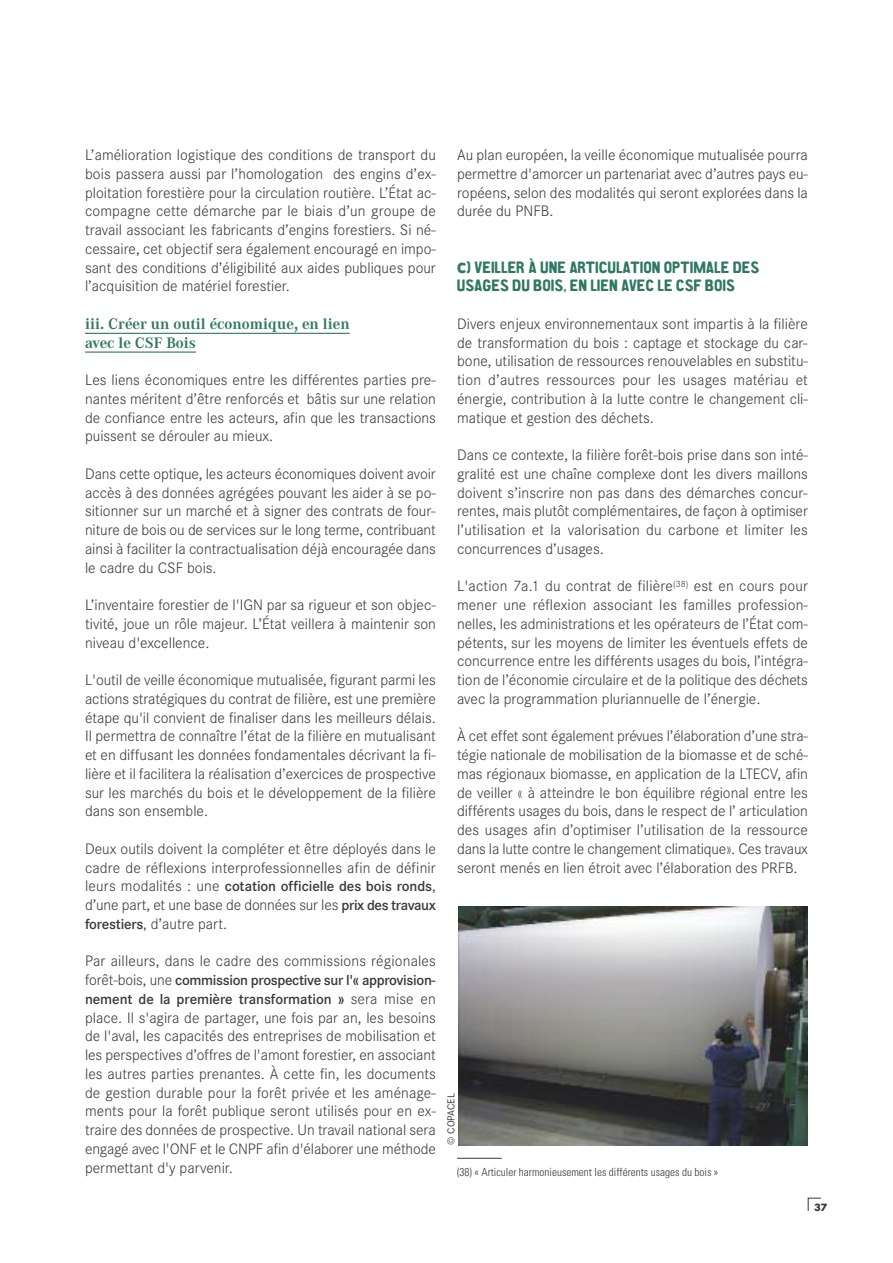
<style>
.page{position:relative;width:893px;height:1263px;background:#fff}
.page>*{position:absolute;margin:0;border:0;box-sizing:border-box;transform-origin:0 0}
.t1{font:16.5px/18.8px "CA Aires Pro";color:#307861}
.t2{font:300 15.75px/18.8px "Corporate S";color:#39383a;text-align:justify}
.t3{font:700 15.75px/18.8px "Corporate A";color:#307861}
.t4{font:600 15px/18.8px "Corporate S";letter-spacing:-.005em;color:#39383a}
.t5{font:300 condensed 11.25px "Univers";color:#39383a}
.t6{font:800 11.25px "Corporate S";color:#39383a}
.t7{font:10.5px "Corporate S";color:#39383a}
.s1{font-weight:300;font-size:15.75px}
.s2{font-weight:600;font-size:15px}
.s3{font-size:21px}
</style>
<div class="page">
<svg style="left:808px;top:1198px;width:13px;height:13px"></svg>
<hr style="left:85px;top:333px;width:265px;height:1px;background:#307861">
<hr style="left:85px;top:351px;width:111px;height:2px;background:#307861">
<hr style="left:457px;top:1158px;width:45px;height:1px;background:#39383a">
<img style="left:458px;top:906px;width:350px;height:239px">
<p class="t2" style="left:85px;top:145px;width:352px">L’amélioration logistique des conditions de transport du bois passera aussi par l’homologation des engins d’ex&shy;ploitation forestière pour la circulation routière. L’État ac&shy;compagne cette démarche par le biais d’un groupe de travail associant les fabricants d’engins forestiers. Si né&shy;cessaire, cet objectif sera également encouragé en impo&shy;sant des conditions d’éligibilité aux aides publiques pour l’acquisition de matériel forestier.</p>
<p class="t3" style="left:85px;top:314px;width:266px">iii. Créer un outil économique, en lien avec le CSF Bois</p>
<p class="t2" style="left:85px;top:370px;width:352px">Les liens économiques entre les différentes parties pre&shy;nantes méritent d’être renforcés et bâtis sur une relation de confiance entre les acteurs, afin que les transactions puissent se dérouler au mieux.</p>
<p class="t2" style="left:85px;top:464px;width:352px">Dans cette optique, les acteurs économiques doivent avoir accès à des données agrégées pouvant les aider à se po&shy;sitionner sur un marché et à signer des contrats de four&shy;niture de bois ou de services sur le long terme, contribuant ainsi à faciliter la contractualisation déjà encouragée dans le cadre du CSF bois.</p>
<p class="t2" style="left:85px;top:595px;width:352px">L’inventaire forestier de l'IGN par sa rigueur et son objec&shy;tivité, joue un rôle majeur. L’État veillera à maintenir son niveau d'excellence.</p>
<p class="t2" style="left:85px;top:670px;width:352px">L'outil de veille économique mutualisée, figurant parmi les actions stratégiques du contrat de filière, est une première étape qu'il convient de finaliser dans les meilleurs délais.<br>Il permettra de connaître l’état de la filière en mutualisant et en diffusant les données fondamentales décrivant la fi&shy;lière et il facilitera la réalisation d’exercices de prospective sur les marchés du bois et le développement de la filière dans son ensemble.</p>
<p class="t2" style="left:85px;top:839px;width:352px">Deux outils doivent la compléter et être déployés dans le cadre de réflexions interprofessionnelles afin de définir</p>
<p class="t4" style="left:85px;top:877px;width:352px"><span class="s1">leurs modalités : une</span> cotation officielle des bois ronds<span class="s1">,</span></p>
<p class="t2" style="left:85px;top:895px;width:352px">d’une part, et une base de données sur les <span class="s2">prix des travaux forestiers</span>, d’autre part.</p>
<p class="t2" style="left:85px;top:951px;width:352px">Par ailleurs, dans le cadre des commissions régionales</p>
<p class="t4" style="left:85px;top:970px;width:352px"><span class="s1">forêt-bois, une</span> commission prospective sur l'« approvision&shy;nement de la première transformation » <span class="s1">sera mise en</span></p>
<p class="t2" style="left:85px;top:1008px;width:352px">place. Il s'agira de partager, une fois par an, les besoins de l'aval, les capacités des entreprises de mobilisation et les perspectives d’offres de l'amont forestier, en associant les autres parties prenantes. à cette fin, les documents de gestion durable pour la forêt privée et les aménage&shy;ments pour la forêt publique seront utilisés pour en ex&shy;traire des données de prospective. Un travail national sera engagé avec l'ONF et le CNPF afin d'élaborer une méthode permettant d'y parvenir.</p>
<p class="t2" style="left:457px;top:145px;width:352px">Au plan européen, la veille économique mutualisée pourra permettre d'amorcer un partenariat avec d’autres pays eu&shy;ropéens, selon des modalités qui seront explorées dans la durée du PNFB.</p>
<p class="t1" style="left:457px;top:259px;width:304px"><span class="s3">c</span>) VEILLER À UNE ARTICULATION OPTIMALE DES<br>USAGES DU BOIS, EN LIEN AVEC LE CSF BOIS</p>
<p class="t2" style="left:457px;top:314px;width:352px">Divers enjeux environnementaux sont impartis à la filière de transformation du bois : captage et stockage du car&shy;bone, utilisation de ressources renouvelables en substitu&shy;tion d’autres ressources pour les usages matériau et énergie, contribution à la lutte contre le changement cli&shy;matique et gestion des déchets.</p>
<p class="t2" style="left:457px;top:445px;width:352px">Dans ce contexte, la filière forêt-bois prise dans son inté&shy;gralité est une chaîne complexe dont les divers maillons doivent s’inscrire non pas dans des démarches concur&shy;rentes, mais plutôt complémentaires, de façon à optimiser l’utilisation et la valorisation du carbone et limiter les concurrences d’usages.</p>
<p class="t2" style="left:457px;top:576px;width:352px">L'action 7a.1 du contrat de filière<sup>(38)</sup> est en cours pour mener une réflexion associant les familles profession&shy;nelles, les administrations et les opérateurs de l’État com&shy;pétents, sur les moyens de limiter les éventuels effets de concurrence entre les différents usages du bois, l’intégra&shy;tion de l’économie circulaire et de la politique des déchets avec la programmation pluriannuelle de l’énergie.</p>
<p class="t2" style="left:457px;top:726px;width:352px">à cet effet sont également prévues l’élaboration d’une stra&shy;tégie nationale de mobilisation de la biomasse et de sché&shy;mas régionaux biomasse, en application de la LTECV, afin de veiller « à atteindre le bon équilibre régional entre les différents usages du bois, dans le respect de l’ articulation des usages afin d’optimiser l’utilisation de la ressource dans la lutte contre le changement climatique». Ces travaux seront menés en lien étroit avec l’élaboration des PRFB.</p>
<p class="t7" style="left:445px;top:1144px;width:53px;rotate:-90deg">© COPACEL</p>
<p class="t5" style="left:457px;top:1167px;width:263px">(38) « Articuler harmonieusement les différents usages du bois »</p>
<p class="t6" style="left:814px;top:1200px;width:15px">37</p>
</div>
